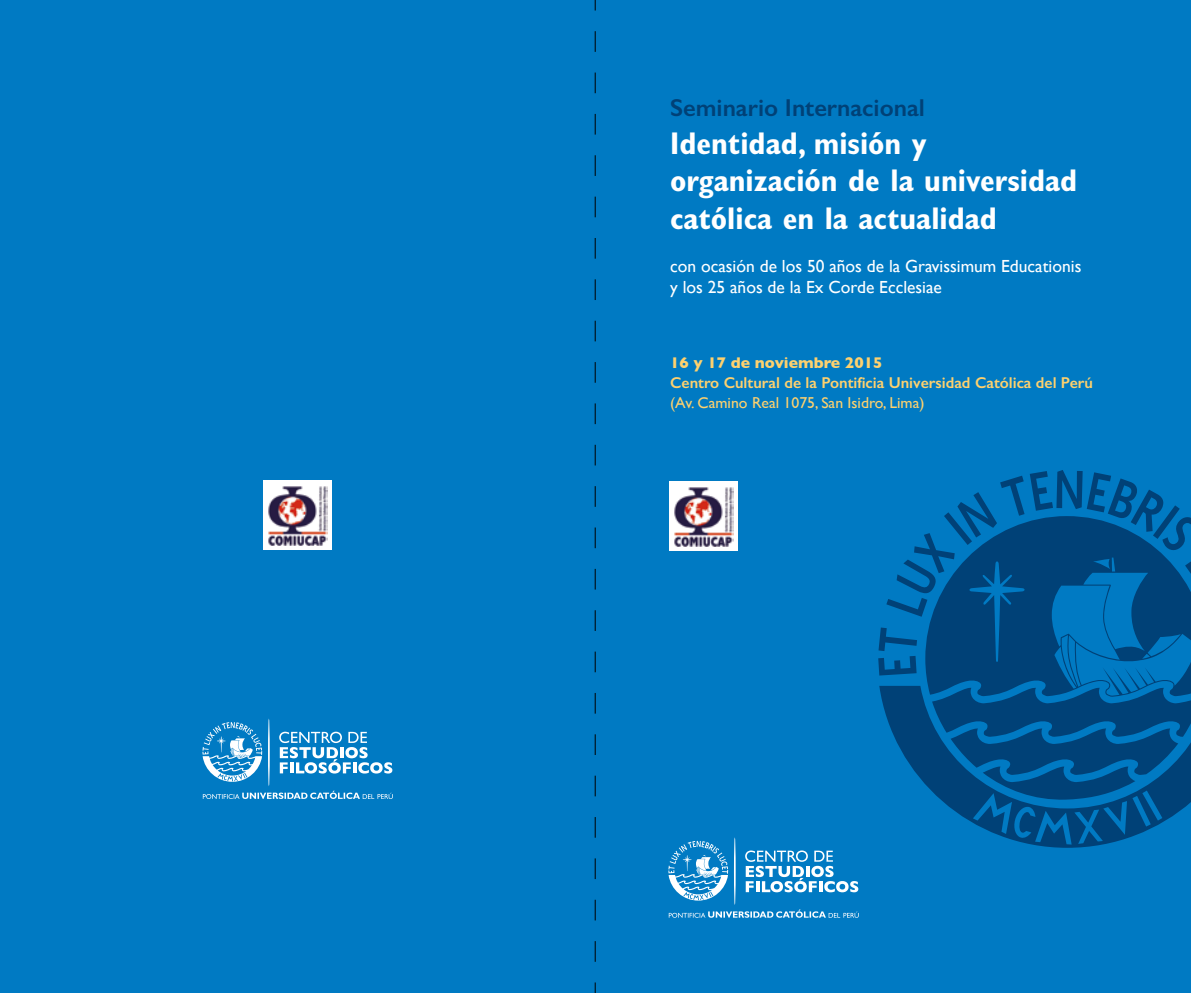
<style>
.page{position:relative;width:1191px;height:993px;background:#fff}
.page>*{position:absolute;margin:0;border:0;box-sizing:border-box;transform-origin:0 0}
.t1{font:700 condensed 31.5px/37.8px "Gill Sans Std";color:#fff}
.t2{font:600 24.5px "Gill Sans";color:#004177}
.t3{font:17.5px/21px "Gill Sans";color:#fff}
.t4{font:600 15.75px "Gill Sans";color:#fed16e}
.t5{font:15.75px "Gill Sans";color:#fed16e}
.t6{font:700 15.75px "Gill Sans";color:#fed16e}
</style>
<div class="page">
<div style="left:0;top:0;width:1190px;height:992px;background:#007ac3"></div>
<svg style="left:878px;top:470px;width:313px;height:377px;fill:#004177"></svg>
<div style="left:669px;top:481px;width:68px;height:70px;background:#fff"></div>
<img style="left:674px;top:487px;width:59px;height:59px">
<svg style="left:668px;top:840px;width:60px;height:60px"></svg>
<hr style="left:734px;top:837px;width:1px;height:67px;background:#fff;border-radius:50%">
<svg style="left:669px;top:909px;width:189px;height:8px"></svg>
<svg style="left:745px;top:850px;width:113px;height:42px"></svg>
<div style="left:263px;top:480px;width:69px;height:70px;background:#fff"></div>
<img style="left:268px;top:486px;width:60px;height:59px">
<svg style="left:202px;top:722px;width:60px;height:59px"></svg>
<hr style="left:268px;top:718px;width:2px;height:68px;background:#fff;border-radius:50%">
<svg style="left:203px;top:790px;width:190px;height:8px"></svg>
<svg style="left:279px;top:731px;width:113px;height:42px"></svg>
<svg style="left:595px;top:31px;width:1px;height:931px"></svg>
<h2 class="t2" style="left:670px;top:93px;width:256px">Seminario Internacional</h2>
<h1 class="t1" style="left:670px;top:124px;width:409px">Identidad, misión y organización de la universidad católica en la actualidad</h1>
<p class="t3" style="left:670px;top:256px;width:413px">con ocasión de los 50 años de la Gravissimum Educationis y los 25 años de la Ex Corde Ecclesiae</p>
<p class="t6" style="left:670px;top:350px;width:214px">16 y 17 de noviembre 2015</p>
<p class="t4" style="left:670px;top:373px;width:424px">Centro Cultural de la Pontificia Universidad Católica del Perú</p>
<p class="t5" style="left:670px;top:393px;width:256px">(Av. Camino Real 1075, San Isidro, Lima)</p>
</div>
